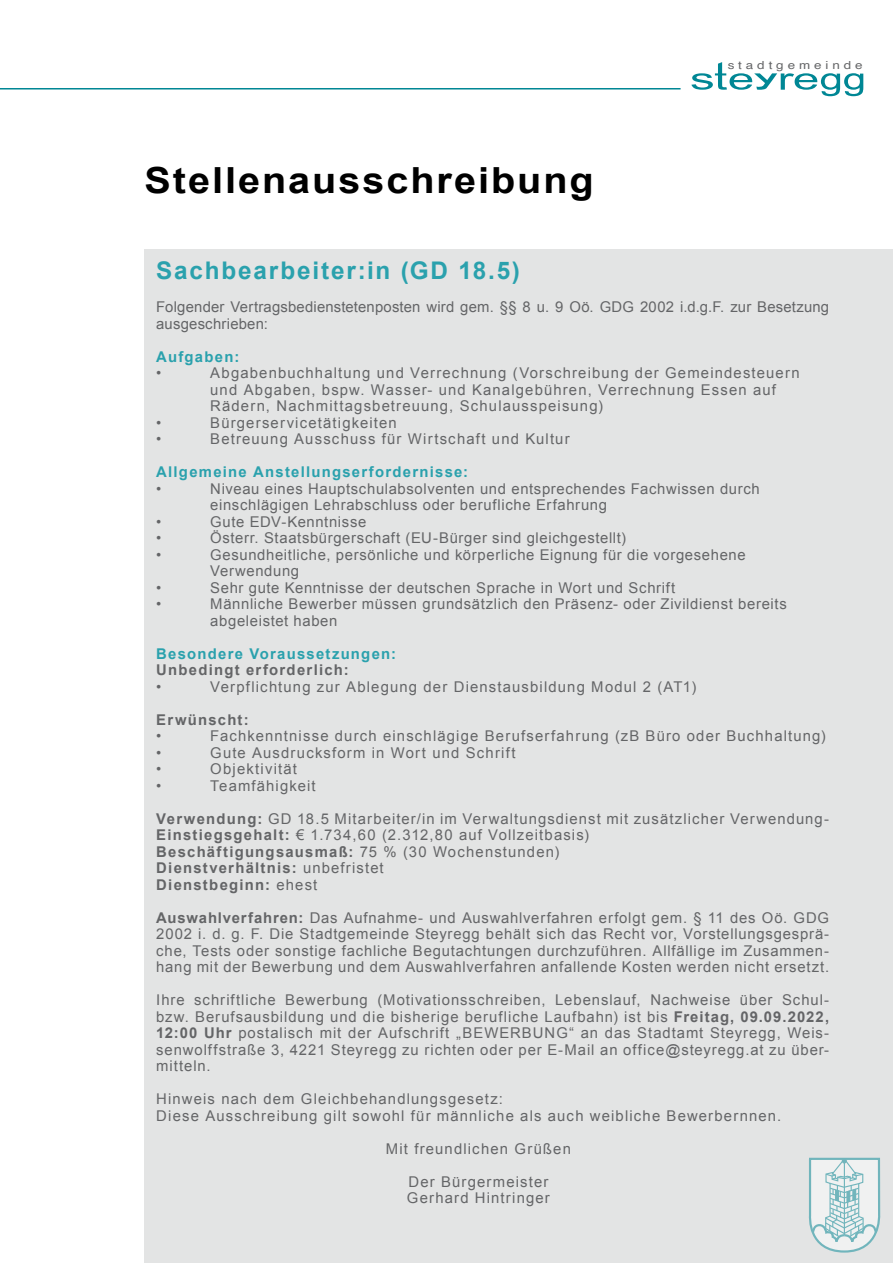
<style>
.page{position:relative;width:893px;height:1263px;background:#fff}
.page>*{position:absolute;margin:0;border:0;box-sizing:border-box;transform-origin:0 0}
.t1{font:700 36px "Arial";letter-spacing:.05em;color:#000;scale:1.1 1}
.t2{font:700 24.3px "Arial";letter-spacing:.075em;color:#2aa1ad}
.t3{font:14.85px/16.5px "Arial";letter-spacing:.07em;color:#646567}
.t4{font:14.85px/16.5px "Arial";letter-spacing:.045em;color:#646567}
.t5{font:14.85px/16.5px "Arial";letter-spacing:.015em;color:#646567}
.t6{font:700 14.85px "Arial";letter-spacing:.085em;color:#2aa1ad}
.t7{font:700 14.85px "Arial";letter-spacing:.085em;color:#646567}
.t8{font:14.85px "Arial";letter-spacing:.04em;color:#646567}
.t9{font:11.1px "Helvetica";letter-spacing:.295em;color:#646567;scale:1.2 1}
.s1{font-weight:700}
</style>
<div class="page">
<div style="left:145px;top:250px;width:748px;height:1013px;background:#e3e4e4"></div>
<svg style="left:808px;top:1157px;width:73px;height:96px"></svg>
<svg style="left:691px;top:62px;width:172px;height:34px"></svg>
<hr style="left:0;top:88px;width:681px;height:1px;background:#008795">
<h1 class="t1" style="left:145px;top:155px;width:410px">Stellenausschreibung</h1>
<p class="t9" style="left:728px;top:57px;width:114px">stadtgemeinde</p>
<h2 class="t2" style="left:156px;top:254px;width:365px">Sachbearbeiter:in (GD 18.5)</h2>
<p class="t5" style="left:156px;top:299px;width:674px">Folgender Vertragsbedienstetenposten wird gem. §§ 8 u. 9 Oö. GDG 2002 i.d.g.F. zur Besetzung ausgeschrieben:</p>
<p class="t6" style="left:156px;top:346px;width:85px">Aufgaben:</p>
<p class="t3" style="left:156px;top:365px;width:7px">•</p>
<p class="t3" style="left:210px;top:365px;width:591px">Abgabenbuchhaltung und Verrechnung (Vorschreibung der Gemeindesteuern und Abgaben, bspw. Wasser- und Kanalgebühren, Verrechnung Essen auf<br>Rädern, Nachmittagsbetreuung, Schulausspeisung)</p>
<p class="t3" style="left:156px;top:414px;width:7px">•</p>
<p class="t3" style="left:210px;top:414px;width:188px">Bürgerservicetätigkeiten</p>
<p class="t3" style="left:156px;top:431px;width:7px">•</p>
<p class="t3" style="left:210px;top:431px;width:361px">Betreuung Ausschuss für Wirtschaft und Kultur</p>
<p class="t6" style="left:156px;top:462px;width:313px">Allgemeine Anstellungserfordernisse:</p>
<p class="t3" style="left:156px;top:480px;width:7px">•</p>
<p class="t4" style="left:210px;top:480px;width:551px">Niveau eines Hauptschulabsolventen und entsprechendes Fachwissen durch einschlägigen Lehrabschluss oder berufliche Erfahrung</p>
<p class="t3" style="left:156px;top:513px;width:7px">•</p>
<p class="t8" style="left:210px;top:512px;width:158px">Gute EDV-Kenntnisse</p>
<p class="t3" style="left:156px;top:530px;width:7px">•</p>
<p class="t4" style="left:210px;top:530px;width:417px">Österr. Staatsbürgerschaft (EU-Bürger sind gleichgestellt)</p>
<p class="t3" style="left:156px;top:546px;width:7px">•</p>
<p class="t4" style="left:210px;top:546px;width:537px">Gesundheitliche, persönliche und körperliche Eignung für die vorgesehene<br>Verwendung</p>
<p class="t3" style="left:156px;top:579px;width:7px">•</p>
<p class="t4" style="left:210px;top:579px;width:466px">Sehr gute Kenntnisse der deutschen Sprache in Wort und Schrift</p>
<p class="t3" style="left:156px;top:596px;width:7px">•</p>
<p class="t4" style="left:210px;top:596px;width:578px">Männliche Bewerber müssen grundsätzlich den Präsenz- oder Zivildienst bereits abgeleistet haben</p>
<p class="t6" style="left:156px;top:643px;width:241px">Besondere Voraussetzungen:</p>
<p class="t7" style="left:156px;top:660px;width:194px">Unbedingt erforderlich:</p>
<p class="t3" style="left:156px;top:678px;width:7px">•</p>
<p class="t3" style="left:210px;top:678px;width:487px">Verpflichtung zur Ablegung der Dienstausbildung Modul 2 (AT1)</p>
<p class="t7" style="left:156px;top:709px;width:94px">Erwünscht:</p>
<p class="t3" style="left:156px;top:728px;width:7px">•</p>
<p class="t3" style="left:210px;top:728px;width:617px">Fachkenntnisse durch einschlägige Berufserfahrung (zB Büro oder Buchhaltung)</p>
<p class="t3" style="left:156px;top:744px;width:7px">•</p>
<p class="t3" style="left:210px;top:744px;width:307px">Gute Ausdrucksform in Wort und Schrift</p>
<p class="t3" style="left:156px;top:761px;width:7px">•</p>
<p class="t3" style="left:210px;top:761px;width:88px">Objektivität</p>
<p class="t3" style="left:156px;top:777px;width:7px">•</p>
<p class="t3" style="left:210px;top:777px;width:107px">Teamfähigkeit</p>
<p class="t3" style="left:156px;top:810px;width:674px"><span class="s1">Verwendung:</span> GD 18.5 Mitarbeiter/in im Verwaltungsdienst mit zusätzlicher Verwendung-<span class="s1">Einstiegsgehalt:</span> € 1.734,60 (2.312,80 auf Vollzeitbasis)<br><span class="s1">Beschäftigungsausmaß:</span> 75 % (30 Wochenstunden)<br><span class="s1">Dienstverhältnis:</span> unbefristet<br><span class="s1">Dienstbeginn:</span> ehest</p>
<p class="t3" style="left:156px;top:909px;width:674px;text-align:justify"><span class="s1">Auswahlverfahren:</span> Das Aufnahme- und Auswahlverfahren erfolgt gem. § 11 des Oö. GDG 2002 i. d. g. F. Die Stadtgemeinde Steyregg behält sich das Recht vor, Vorstellungsgesprä&shy;che, Tests oder sonstige fachliche Begutachtungen durchzuführen. Allfällige im Zusammen&shy;hang mit der Bewerbung und dem Auswahlverfahren anfallende Kosten werden nicht ersetzt.</p>
<p class="t3" style="left:156px;top:992px;width:674px;text-align:justify">Ihre schriftliche Bewerbung (Motivationsschreiben, Lebenslauf, Nachweise über Schul&shy;bzw. Berufsausbildung und die bisherige berufliche Laufbahn) ist bis <span class="s1">Freitag, 09.09.2022, 12:00 Uhr</span> postalisch mit der Aufschrift „BEWERBUNG“ an das Stadtamt Steyregg, Weis&shy;senwolffstraße 3, 4221 Steyregg zu richten oder per E-Mail an office@steyregg.at zu über&shy;mitteln.</p>
<p class="t3" style="left:156px;top:1091px;width:627px">Hinweis nach dem Gleichbehandlungsgesetz:<br>Diese Ausschreibung gilt sowohl für männliche als auch weibliche Bewerbernnen.</p>
<p class="t3" style="left:386px;top:1140px;width:187px">Mit freundlichen Grüßen</p>
<p class="t3" style="left:407px;top:1173px;width:145px">Der Bürgermeister<br>Gerhard Hintringer</p>
</div>
